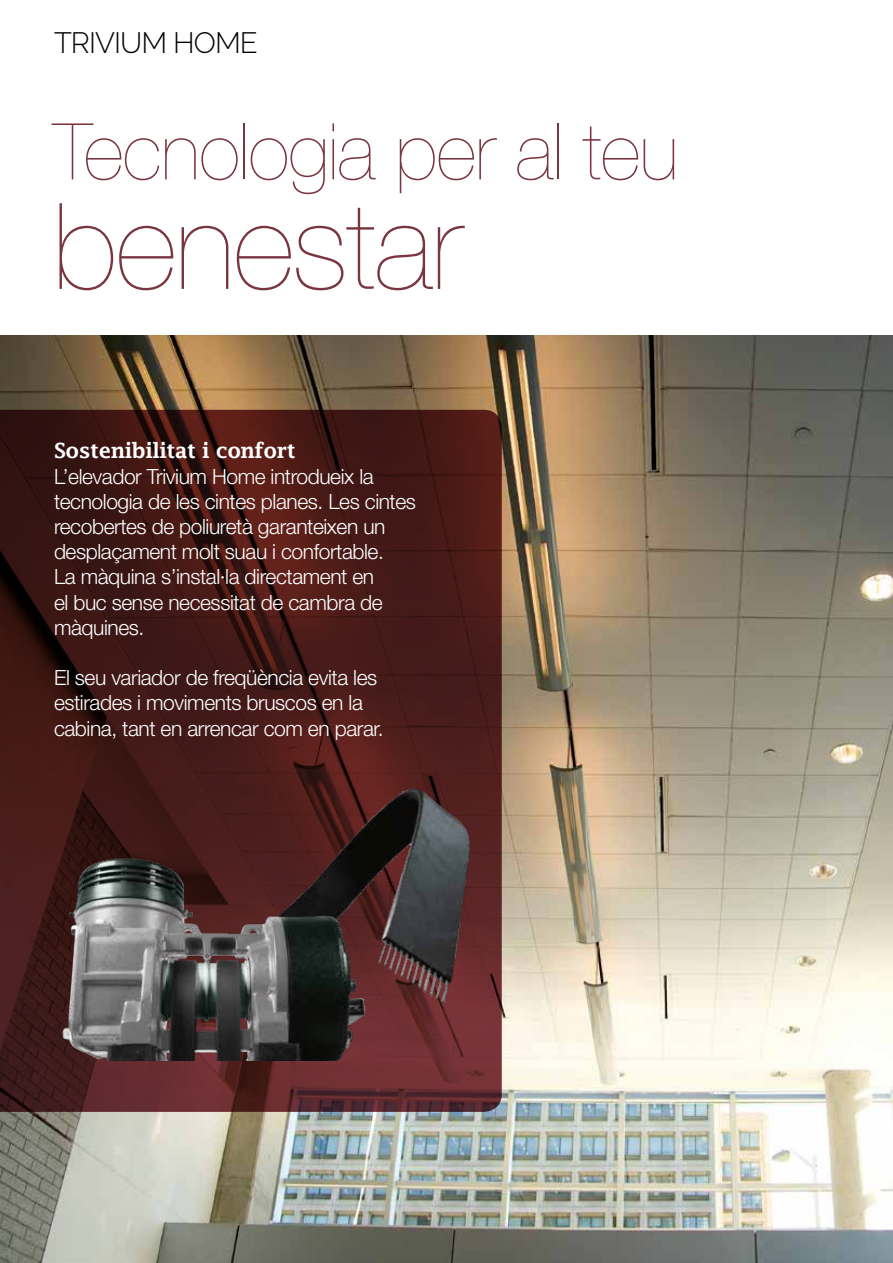
<style>
.page{position:relative;width:893px;height:1263px;background:#fff}
.page>*{position:absolute;margin:0;border:0;box-sizing:border-box;transform-origin:0 0}
.t1{font:200 120px "Helvetica Neue LT Std";letter-spacing:-.01em;color:#7a3640}
.t2{font:200 78.3px "Helvetica Neue LT Std";letter-spacing:-.01em;color:#7a3640}
.t3{font:300 29.4px "Raleway";letter-spacing:-.03em;color:#000}
.t4{font:300 21px/25.2px "Helvetica Neue LT Std";letter-spacing:-.02em;color:#fff}
.t5{font:600 21px "Lucida Fax";letter-spacing:-.02em;color:#fff}
</style>
<div class="page">
<img style="left:0;top:336px;width:893px;height:927px">
<svg style="left:0;top:410px;width:502px;height:702px;background:#461b19"></svg>
<img style="left:270px;top:783px;width:222px;height:244px">
<img style="left:60px;top:832px;width:308px;height:229px">
<h3 class="t3" style="left:54px;top:25px;width:205px">TRIVIUM HOME</h3>
<h2 class="t2" style="left:53px;top:106px;width:627px">Tecnologia per al teu</h2>
<h1 class="t1" style="left:53px;top:177px;width:411px">benestar</h1>
<p class="t5" style="left:54px;top:439px;width:243px">Sostenibilitat i confort</p>
<p class="t4" style="left:54px;top:463px;width:363px">L’elevador Trivium Home introdueix la tecnologia de les cintes planes. Les cintes recobertes de poliuretà garanteixen un desplaçament molt suau i confortable.<br>La màquina s’instal·la directament en<br>el buc sense necessitat de cambra de màquines.</p>
<p class="t4" style="left:54px;top:665px;width:331px">El seu variador de freqüència evita les estirades i moviments bruscos en la cabina, tant en arrencar com en parar.</p>
</div>
